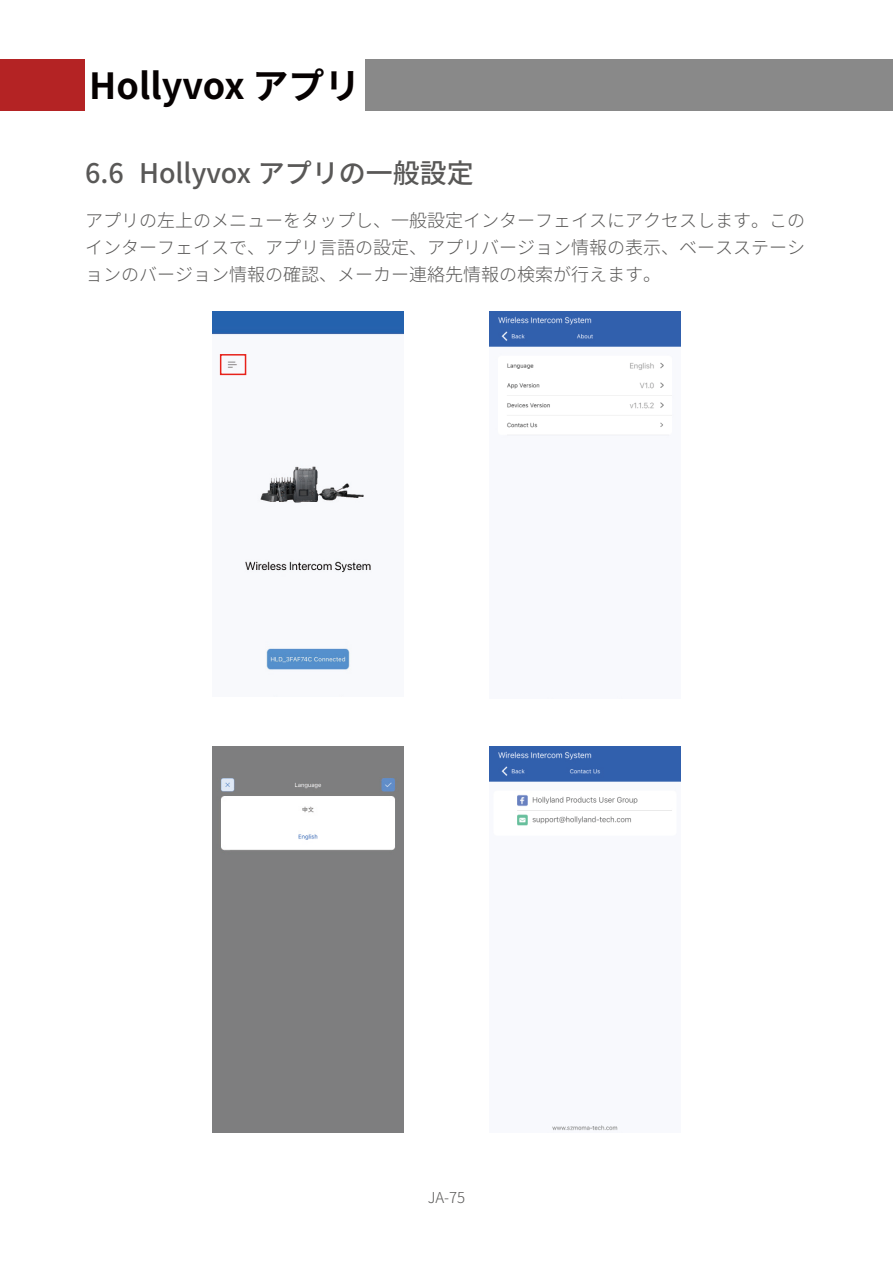
<style>
.page{position:relative;width:893px;height:1263px;background:#fff}
.page>*{position:absolute;margin:0;border:0;box-sizing:border-box;transform-origin:0 0}
.大标题副本{font:700 36px "Noto Sans JP";color:#060101}
.一级标题{font:500 27px "Noto Sans JP";color:#595857}
.t1{font:300 18px/27px "Noto Sans JP";color:#595857;text-align:justify}
.t2{font:300 15px "Noto Sans JP";color:#595857}
</style>
<div class="page">
<div style="left:128px;top:60px;width:765px;height:51px;background:#898989"></div>
<div style="left:0;top:60px;width:85px;height:51px;background:#b42324"></div>
<div style="left:85px;top:57px;width:280px;height:56px;background:#fff"></div>
<img style="left:489px;top:746px;width:191px;height:385px">
<img style="left:489px;top:312px;width:191px;height:124px">
<img style="left:213px;top:746px;width:191px;height:386px">
<img style="left:213px;top:312px;width:191px;height:359px">
<div style="left:220px;top:354px;width:26px;height:21px;border:2px solid #e7221a"></div>
<p class="大标题副本" style="left:89px;top:65px;width:273px">Hollyvox アプリ</p>
<p class="一级标题" style="left:85px;top:158px;width:390px">6.6 Hollyvox アプリの一般設定</p>
<p class="t1" style="left:85px;top:207px;width:721px">アプリの左上のメニューをタップし、一般設定インターフェイスにアクセスします。このインターフェイスで、アプリ言語の設定、アプリバージョン情報の表示、ベースステーションのバージョン情報の確認、メーカー連絡先情報の検索が行えます。</p>
<p class="t2" style="left:428px;top:1189px;width:39px">JA-75</p>
</div>
